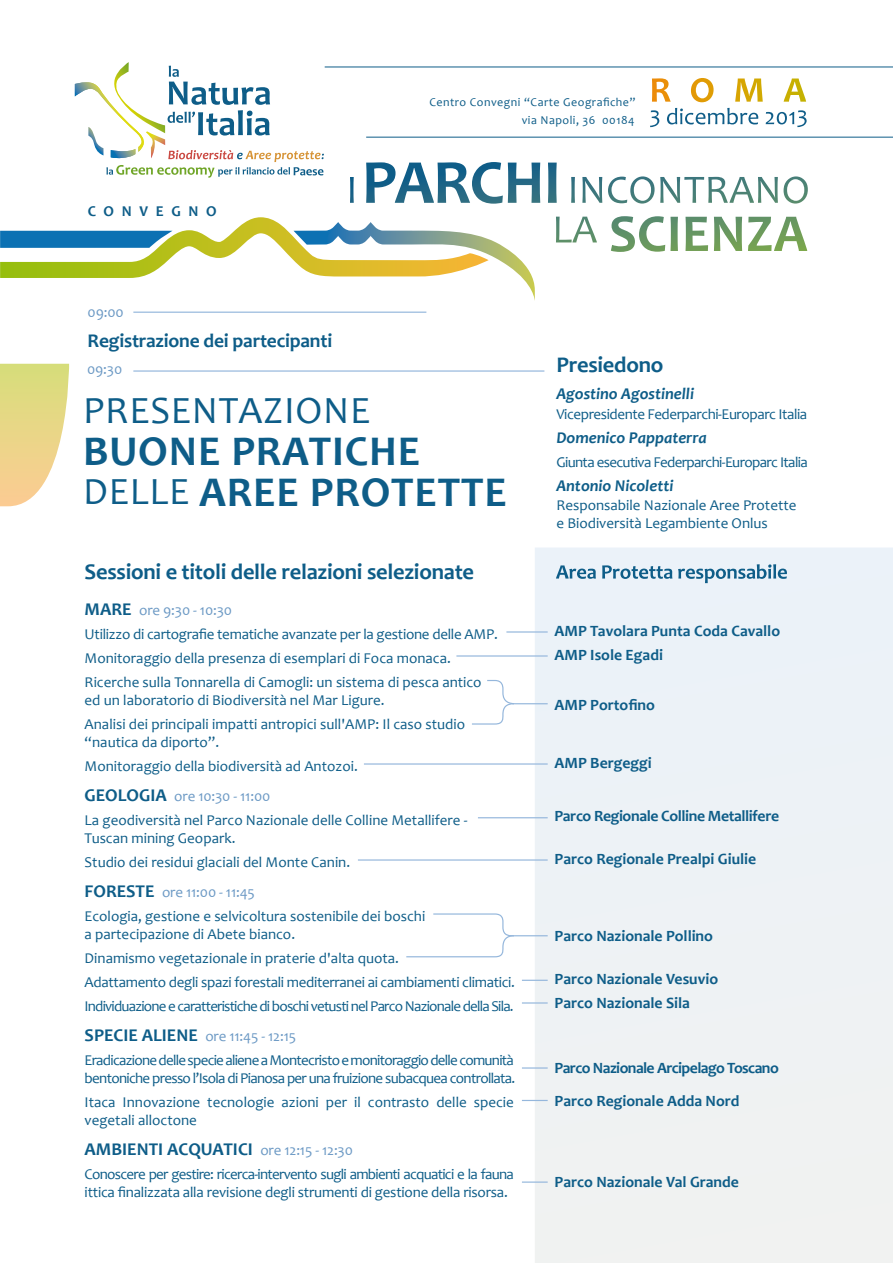
<style>
.page{position:relative;width:893px;height:1263px;background:#fff}
.page>*{position:absolute;margin:0;border:0;box-sizing:border-box;transform-origin:0 0}
.t1{font:700 42.6px/41.5px "Candara";letter-spacing:.02em;color:#0e5d88}
.t2{font:38.7px "Candara";letter-spacing:.02em;color:#0e5d88}
.t3{font:700 22.5px "Candara";letter-spacing:-.01em;color:#0e5d88}
.t4{font:700 19.5px "Candara";letter-spacing:-.01em;color:#0e5d88}
.t5{font:700 18px "Candara";color:#0e5d88}
.t6{font:italic 700 16.5px "Candara";color:#0e5d88}
.t7{font:700 15.75px/24px "Candara";color:#0e5d88}
.t8{font:700 15.75px/33px "Candara";letter-spacing:-.035em;color:#0e5d88}
.t9{font:700 15.75px "Candara";letter-spacing:-.025em;color:#0e5d88}
.t10{font:15px/24px "Candara";color:#0e5d88}
.t11{font:15px/24px "Candara";letter-spacing:-.05em;color:#0e5d88}
.t12{font:15px/24px "Candara";letter-spacing:-.02em;color:#0e5d88}
.t13{font:15px/24px "Candara";letter-spacing:-.045em;color:#0e5d88}
.t14{font:15px "Candara";letter-spacing:-.04em;color:#0e5d88}
.t15{font:15px "Candara";letter-spacing:-.03em;color:#0e5d88}
.t16{font:15px "Candara";letter-spacing:-.01em;color:#6d9ac5}
.t17{font:700 15px "Candara";letter-spacing:.51em;color:#0e5d88}
.t18{font:12px/18px "Candara";letter-spacing:.04em;color:#0e5d88;text-align:right}
.s1{font-weight:400;font-size:38.7px}
.s2{font-weight:700;font-size:18px}
.s3{color:#6d9ac5}
.s4{font-weight:400;font-size:15px;color:#6d9ac5}
</style>
<div class="page">
<div style="left:535px;top:548px;width:358px;height:715px;background:#eef2f5"></div>
<svg style="left:75px;top:62px;width:249px;height:116px"></svg>
<hr style="left:325px;top:67px;width:568px;height:1px;background:#0e5d88">
<hr style="left:366px;top:137px;width:527px;height:1px;background:#0e5d88">
<svg style="left:0;top:217px;width:535px;height:84px"></svg>
<svg style="left:350px;top:177px;width:4px;height:26px"></svg>
<svg style="left:366px;top:162px;width:174px;height:42px"></svg>
<svg style="left:548px;top:163px;width:9px;height:40px"></svg>
<svg style="left:571px;top:177px;width:4px;height:26px"></svg>
<svg style="left:582px;top:177px;width:20px;height:26px"></svg>
<svg style="left:608px;top:176px;width:170px;height:28px"></svg>
<svg style="left:784px;top:176px;width:24px;height:28px"></svg>
<svg style="left:556px;top:217px;width:41px;height:25px"></svg>
<svg style="left:611px;top:216px;width:67px;height:36px"></svg>
<svg style="left:685px;top:217px;width:23px;height:34px"></svg>
<svg style="left:714px;top:217px;width:28px;height:34px"></svg>
<svg style="left:748px;top:217px;width:59px;height:34px"></svg>
<hr style="left:133px;top:312px;width:293px;height:1px;background:#95b7dc">
<hr style="left:133px;top:370px;width:411px;height:2px;background:#95b7dc">
<svg style="left:652px;top:78px;width:19px;height:24px"></svg>
<svg style="left:691px;top:78px;width:23px;height:24px"></svg>
<svg style="left:735px;top:78px;width:28px;height:24px"></svg>
<svg style="left:784px;top:78px;width:22px;height:24px"></svg>
<svg style="left:650px;top:110px;width:9px;height:17px"></svg>
<svg style="left:667px;top:108px;width:91px;height:16px"></svg>
<svg style="left:766px;top:110px;width:41px;height:17px"></svg>
<svg style="left:0;top:364px;width:69px;height:142px"></svg>
<svg style="left:556px;top:565px;width:40px;height:14px"></svg>
<svg style="left:602px;top:565px;width:70px;height:14px"></svg>
<svg style="left:678px;top:564px;width:109px;height:19px;background:#a9c5d7"></svg>
<hr style="left:506px;top:631px;width:42px;height:2px;background:#95b7dc">
<hr style="left:456px;top:655px;width:92px;height:2px;background:#95b7dc">
<hr style="left:478px;top:817px;width:70px;height:1px;background:#95b7dc">
<hr style="left:358px;top:859px;width:190px;height:2px;background:#95b7dc">
<hr style="left:364px;top:763px;width:184px;height:2px;background:#95b7dc">
<svg style="left:472px;top:679px;width:77px;height:46px"></svg>
<svg style="left:406px;top:913px;width:143px;height:45px"></svg>
<svg style="left:522px;top:980px;width:26px;height:1px"></svg>
<svg style="left:522px;top:1002px;width:26px;height:1px"></svg>
<svg style="left:522px;top:1067px;width:26px;height:1px"></svg>
<svg style="left:522px;top:1100px;width:26px;height:1px"></svg>
<hr style="left:522px;top:1181px;width:26px;height:2px;background:#95b7dc">
<svg style="left:892px;top:1052px;width:1px;height:211px"></svg>
<p class="t17" style="left:88px;top:202px;width:130px">CONVEGNO</p>
<p class="t16" style="left:88px;top:303px;width:38px">09:00</p>
<h3 class="t4" style="left:88px;top:329px;width:246px">Registrazione dei partecipanti</h3>
<p class="t18" style="left:429px;top:93px;width:208px">Centro Convegni “Carte Geografiche” via Napoli, 36 00184</p>
<p class="t16" style="left:87px;top:360px;width:37px">09:30</p>
<h3 class="t3" style="left:556px;top:351px;width:109px">Presiedono</h3>
<p class="t6" style="left:556px;top:384px;width:139px">Agostino Agostinelli</p>
<p class="t15" style="left:556px;top:405px;width:252px">Vicepresidente Federparchi-Europarc Italia</p>
<p class="t6" style="left:556px;top:427px;width:152px">Domenico Pappaterra</p>
<p class="t14" style="left:556px;top:453px;width:253px">Giunta esecutiva Federparchi-Europarc Italia</p>
<p class="t6" style="left:556px;top:475px;width:118px">Antonio Nicoletti</p>
<p class="t10" style="left:556px;top:496px;width:242px;line-height:18px">Responsabile Nazionale Aree Protette e Biodiversità Legambiente Onlus</p>
<h2 class="t2" style="left:83px;top:387px;width:289px">PRESENTAZIONE</h2>
<h1 class="t1" style="left:83px;top:430px;width:425px">BUONE PRATICHE<br><span class="s1">DELLE</span> AREE PROTETTE</h1>
<h3 class="t3" style="left:85px;top:558px;width:391px">Sessioni e titoli delle relazioni selezionate</h3>
<p class="t10" style="left:85px;top:598px;width:415px"><span class="s2">MARE</span> <span class="s3">ore 9:30 - 10:30<br></span>Utilizzo di cartografie tematiche avanzate per la gestione delle AMP.<br>Monitoraggio della presenza di esemplari di Foca monaca.<br>Ricerche sulla Tonnarella di Camogli: un sistema di pesca antico</p>
<p class="t10" style="left:85px;top:688px;width:382px">ed un laboratorio di Biodiversità nel Mar Ligure.<br>Analisi dei principali impatti antropici sull'AMP: Il caso studio</p>
<p class="t10" style="left:85px;top:730px;width:275px">“nautica da diporto”.<br>Monitoraggio della biodiversità ad Antozoi.</p>
<p class="t10" style="left:85px;top:784px;width:385px"><span class="s2">GEOLOGIA</span> <span class="s3">ore 10:30 - 11:00<br></span>La geodiversità nel Parco Nazionale delle Colline Metallifere -</p>
<p class="t10" style="left:85px;top:826px;width:267px">Tuscan mining Geopark.<br>Studio dei residui glaciali del Monte Canin.</p>
<p class="t10" style="left:85px;top:880px;width:342px"><span class="s2">FORESTE</span> <span class="s3">ore 11:00 - 11:45<br></span>Ecologia, gestione e selvicoltura sostenibile dei boschi</p>
<p class="t12" style="left:85px;top:922px;width:432px">a partecipazione di Abete bianco.<br>Dinamismo vegetazionale in praterie d'alta quota.<br>Adattamento degli spazi forestali mediterranei ai cambiamenti climatici.<br>Individuazione e caratteristiche di boschi vetusti nel Parco Nazionale della Sila.</p>
<p class="t11" style="left:85px;top:1024px;width:431px"><span class="s2">SPECIE ALIENE</span> <span class="s3">ore 11:45 - 12:15<br></span>Eradicazione delle specie aliene a Montecristo e monitoraggio delle comunità</p>
<p class="t13" style="left:85px;top:1066px;width:432px">bentoniche presso l’Isola di Pianosa per una fruizione subacquea controllata.<br>Itaca Innovazione tecnologie azioni per il contrasto delle specie</p>
<p class="t10" style="left:85px;top:1108px;width:114px">vegetali alloctone</p>
<p class="t5" style="left:85px;top:1138px;width:270px">AMBIENTI ACQUATICI <span class="s4">ore 12:15 - 12:30</span></p>
<p class="t11" style="left:85px;top:1165px;width:431px;line-height:18px">Conoscere per gestire: ricerca-intervento sugli ambienti acquatici e la fauna ittica finalizzata alla revisione degli strumenti di gestione della risorsa.</p>
<p class="t7" style="left:555px;top:619px;width:227px">AMP Tavolara Punta Coda Cavallo<br>AMP Isole Egadi</p>
<p class="t7" style="left:555px;top:692px;width:102px">AMP Portofino</p>
<p class="t7" style="left:555px;top:751px;width:99px">AMP Bergeggi</p>
<p class="t9" style="left:555px;top:806px;width:226px">Parco Regionale Colline Metallifere</p>
<p class="t7" style="left:555px;top:847px;width:203px">Parco Regionale Prealpi Giulie</p>
<p class="t7" style="left:555px;top:923px;width:160px">Parco Nazionale Pollino</p>
<p class="t7" style="left:555px;top:967px;width:165px">Parco Nazionale Vesuvio<br>Parco Nazionale Sila</p>
<p class="t8" style="left:555px;top:1051px;width:226px">Parco Nazionale Arcipelago Toscano<br>Parco Regionale Adda Nord</p>
<p class="t7" style="left:555px;top:1169px;width:186px">Parco Nazionale Val Grande</p>
</div>
